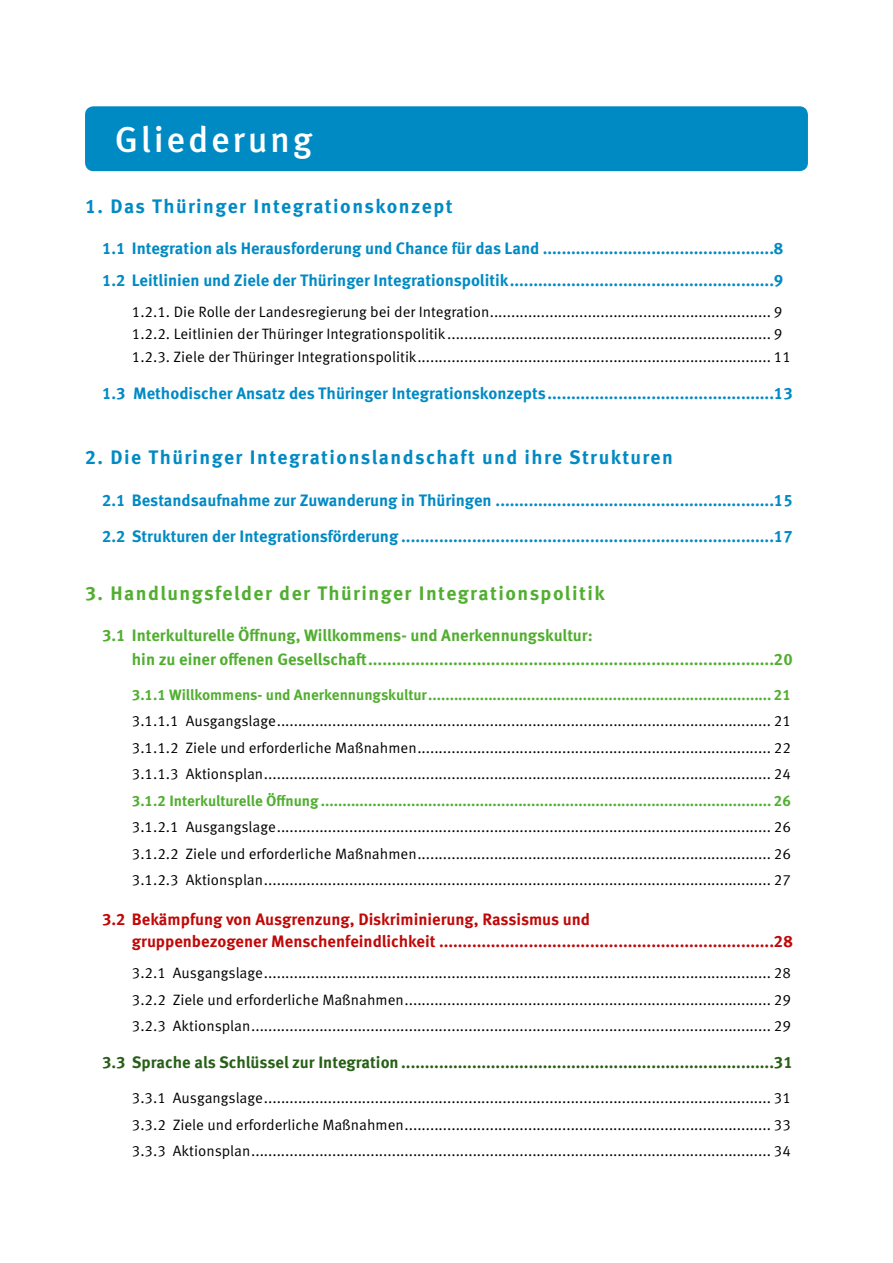
<style>
.page{position:relative;width:893px;height:1263px;background:#fff}
.page>*{position:absolute;margin:0;border:0;box-sizing:border-box;transform-origin:0 0}
.t1{font:500 36px "Meta OT";letter-spacing:.075em;color:#fff}
.t2{font:700 19.5px "Meta OT";letter-spacing:.075em;color:#008ac4}
.t3{font:700 19.5px "Meta OT";letter-spacing:.075em;color:#51ae30}
.t4{font:700 16.5px/32.5px "Meta OT";color:#008ac4}
.t5{font:700 16.5px/24px "Meta OT";color:#51ae30}
.t6{font:700 16.5px/22.5px "Meta OT";color:#c00808}
.t7{font:700 16.5px "Meta OT";color:#275f16}
.t8{font:15px/26.5px "Meta OT Norm";color:#000;text-align:justify}
.t9{font:700 15px "Meta OT";letter-spacing:-.005em;color:#51ae30}
</style>
<div class="page">
<div style="left:85px;top:106px;width:723px;height:65px;background:#008ac4;border-radius:9px"></div>
<h1 class="t1" style="left:115px;top:117px;width:199px">Gliederung</h1>
<h2 class="t2" style="left:85px;top:194px;width:369px">1. Das Thüringer Integrationskonzept</h2>
<p class="t4" style="left:102px;top:232px;width:683px">1.1 Integration als Herausforderung und Chance für das Land .................................................8<br>1.2 Leitlinien und Ziele der Thüringer Integrationspolitik........................................................9</p>
<p class="t8" style="left:132px;top:301px;width:661px;line-height:22.2px;text-align:left">1.2.1. Die Rolle der Landesregierung bei der Integration.................................................................. 9<br>1.2.2. Leitlinien der Thüringer Integrationspolitik............................................................................ 9<br>1.2.3. Ziele der Thüringer Integrationspolitik................................................................................... 11</p>
<p class="t4" style="left:102px;top:377px;width:692px">1.3 Methodischer Ansatz des Thüringer Integrationskonzepts................................................13</p>
<h2 class="t2" style="left:85px;top:445px;width:589px">2. Die Thüringer Integrationslandschaft und ihre Strukturen</h2>
<p class="t4" style="left:102px;top:484px;width:692px">2.1 Bestandsaufnahme zur Zuwanderung in Thüringen ...........................................................15</p>
<p class="t4" style="left:102px;top:520px;width:692px">2.2 Strukturen der Integrationsförderung ...............................................................................17</p>
<h2 class="t3" style="left:85px;top:581px;width:521px">3. Handlungsfelder der Thüringer Integrationspolitik</h2>
<p class="t5" style="left:132px;top:623px;width:662px;text-indent:-30px">3.1 Interkulturelle Öffnung, Willkommens- und Anerkennungskultur:<br>hin zu einer offenen Gesellschaft......................................................................................20</p>
<p class="t9" style="left:132px;top:685px;width:661px">3.1.1 Willkommens- und Anerkennungskultur................................................................................ 21</p>
<p class="t8" style="left:132px;top:708px;width:661px">3.1.1.1 Ausgangslage.................................................................................................................... 21<br>3.1.1.2 Ziele und erforderliche Maßnahmen................................................................................... 22<br>3.1.1.3 Aktionsplan....................................................................................................................... 24</p>
<p class="t9" style="left:132px;top:791px;width:661px">3.1.2 Interkulturelle Öffnung ......................................................................................................... 26</p>
<p class="t8" style="left:132px;top:814px;width:661px">3.1.2.1 Ausgangslage.................................................................................................................... 26<br>3.1.2.2 Ziele und erforderliche Maßnahmen................................................................................... 26<br>3.1.2.3 Aktionsplan....................................................................................................................... 27</p>
<p class="t6" style="left:132px;top:908px;width:662px;text-indent:-30px">3.2 Bekämpfung von Ausgrenzung, Diskriminierung, Rassismus und<br>gruppenbezogener Menschenfeindlichkeit .......................................................................28</p>
<p class="t8" style="left:132px;top:960px;width:661px">3.2.1 Ausgangslage....................................................................................................................... 28<br>3.2.2 Ziele und erforderliche Maßnahmen...................................................................................... 29<br>3.2.3 Aktionsplan.......................................................................................................................... 29</p>
<p class="t7" style="left:102px;top:1052px;width:692px">3.3 Sprache als Schlüssel zur Integration ...............................................................................31</p>
<p class="t8" style="left:132px;top:1085px;width:661px">3.3.1 Ausgangslage....................................................................................................................... 31<br>3.3.2 Ziele und erforderliche Maßnahmen...................................................................................... 33<br>3.3.3 Aktionsplan.......................................................................................................................... 34</p>
</div>
